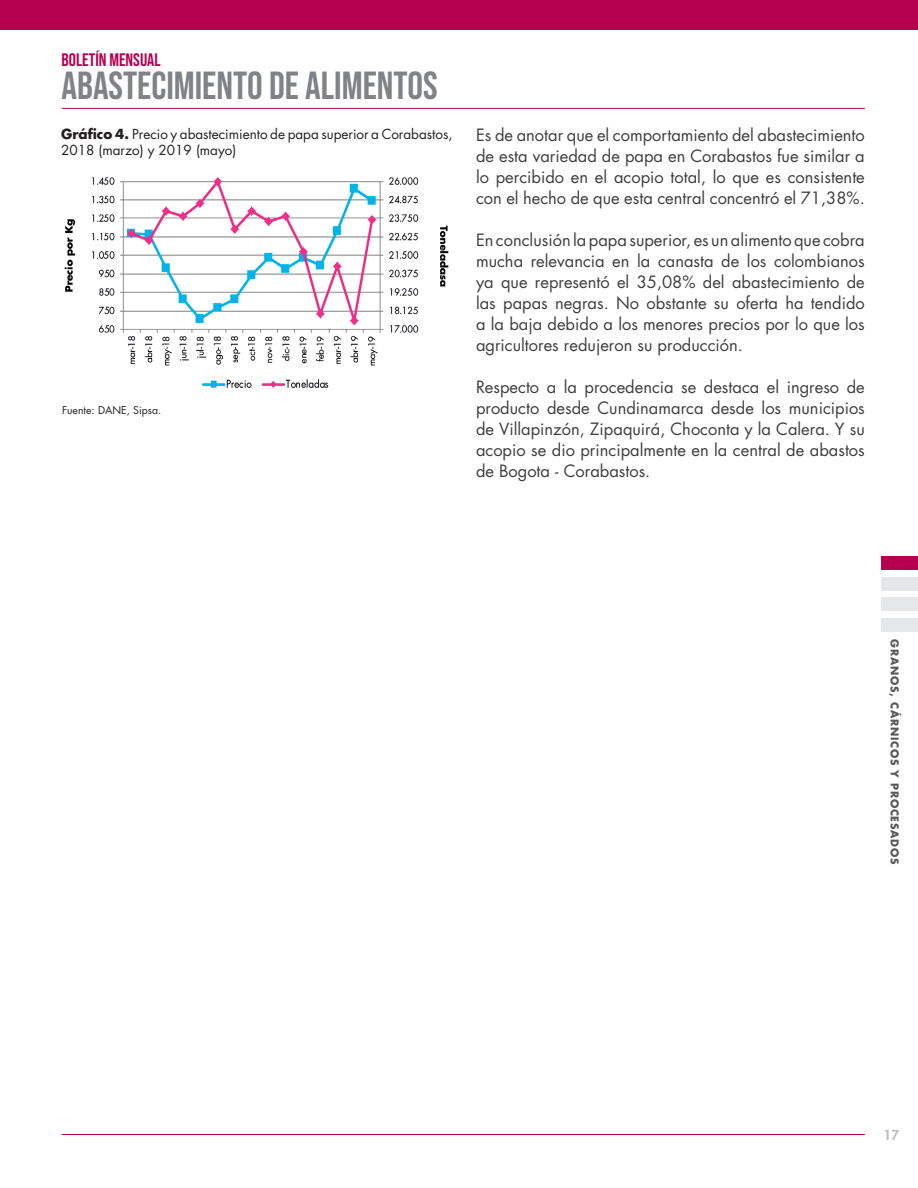
<style>
.page{position:relative;width:918px;height:1188px;background:#fff}
.page>*{position:absolute;margin:0;border:0;box-sizing:border-box;transform-origin:0 0}
.t1{font:39px "Bebas Neue";color:#808285}
.t2{font:18px "Bebas Neue";color:#b60150}
.t3{font:16.5px/21px "Futura Std";color:#3e3e3f;text-align:justify}
.t4{font:13.5px/16.2px "Futura Std";color:#231f20}
.t5{font:800 13.5px "Futura Std";color:#bcbdc0}
.t6{font:700 10.5px "Futura Std";letter-spacing:.075em;color:#57585a}
.t7{font:10.5px "Futura Std";color:#231f20}
.s1{font-weight:700}
</style>
<div class="page">
<div style="left:881px;top:618px;width:37px;height:14px;background:#e6e7e9"></div>
<div style="left:881px;top:597px;width:37px;height:14px;background:#e6e7e9"></div>
<div style="left:881px;top:577px;width:37px;height:14px;background:#e6e7e9"></div>
<div style="left:881px;top:556px;width:37px;height:14px;background:#b60150"></div>
<hr style="left:62px;top:1134px;width:803px;height:1px;background:#b60150">
<hr style="left:62px;top:108px;width:803px;height:1px;background:#b60150">
<div style="left:0;top:0;width:918px;height:30px;background:#b60150"></div>
<img style="left:64px;top:177px;width:385px;height:211px">
<p class="t2" style="left:62px;top:49px;width:100px">BOLETÍN MENSUAL</p>
<h1 class="t1" style="left:62px;top:63px;width:378px">ABASTECIMIENTO DE ALIMENTOS</h1>
<p class="t4" style="left:61px;top:126px;width:393px"><span class="s1">Gráfico 4.</span> Precio y abastecimiento de papa superior a Corabastos,<br>2018 (marzo) y 2019 (mayo)</p>
<p class="t7" style="left:62px;top:403px;width:101px">Fuente: DANE, Sipsa.</p>
<p class="t3" style="left:476px;top:125px;width:390px">Es de anotar que el comportamiento del abastecimiento de esta variedad de papa en Corabastos fue similar a lo percibido en el acopio total, lo que es consistente con el hecho de que esta central concentró el 71,38%.</p>
<p class="t3" style="left:476px;top:230px;width:390px">En conclusión la papa superior, es un alimento que cobra mucha relevancia en la canasta de los colombianos ya que representó el 35,08% del abastecimiento de las papas negras. No obstante su oferta ha tendido a la baja debido a los menores precios por lo que los agricultores redujeron su producción.</p>
<p class="t3" style="left:476px;top:377px;width:390px">Respecto a la procedencia se destaca el ingreso de producto desde Cundinamarca desde los municipios de Villapinzón, Zipaquirá, Choconta y la Calera. Y su acopio se dio principalmente en la central de abastos de Bogota - Corabastos.</p>
<p class="t6" style="left:902px;top:639px;width:227px;rotate:90deg">GRANOS, CÁRNICOS Y PROCESADOS</p>
<p class="t5" style="left:884px;top:1127px;width:17px">17</p>
</div>
